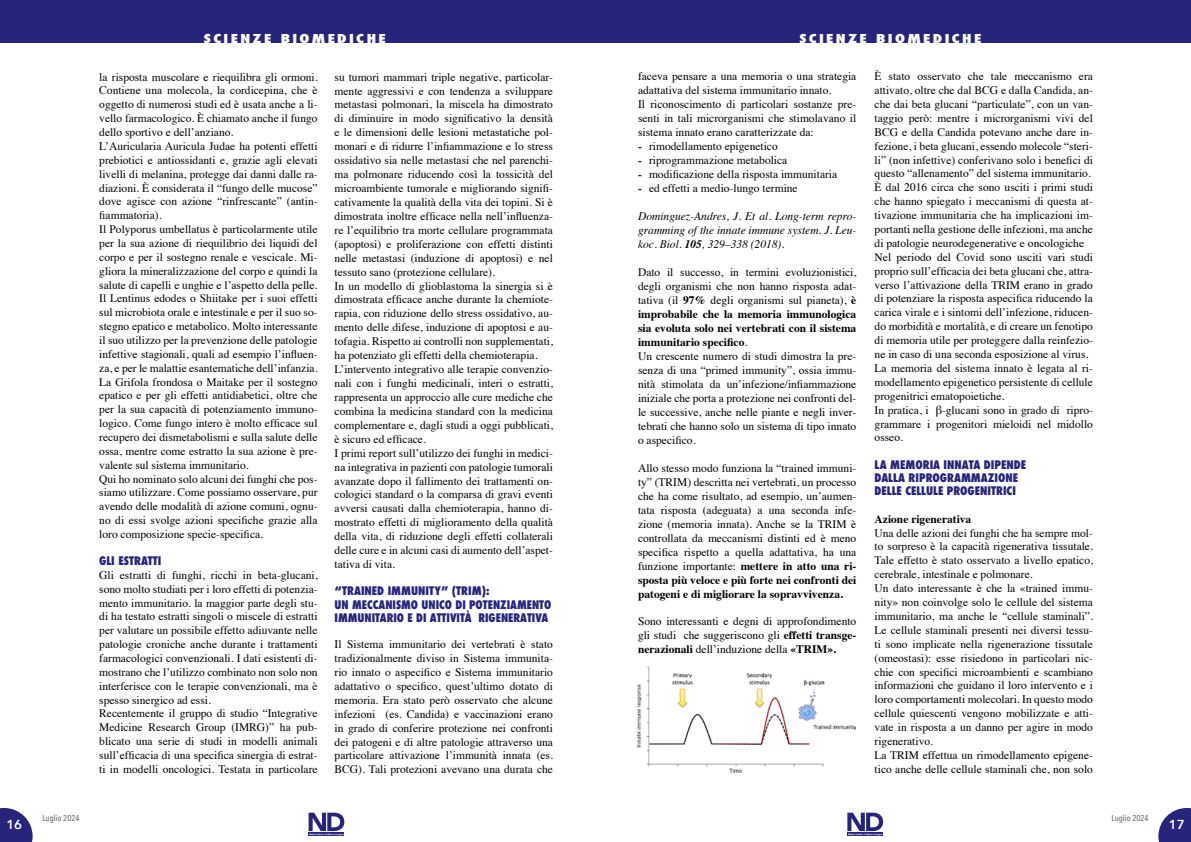
<style>
.page{position:relative;width:1191px;height:842px;background:#fff}
.page>*{position:absolute;margin:0;border:0;box-sizing:border-box;transform-origin:0 0}
.t1{font:600 13px "Avenir Next";color:#fff}
.t2{font:800 condensed 12px "Futura";letter-spacing:.15em;color:#fff;scale:1.3 1}
.t3{font:11.5px/13.9px "Times";color:#000}
.t4{font:800 condensed 11.5px/13.3px "Futura";color:#26247b}
.t5{font:italic 11.5px/14px "Times";color:#000;text-align:justify}
.t6{font:700 11.5px "Times";color:#000}
.t7{font:500 8.5px "Avenir Next Condensed";color:#6d6e71}
.s1{font-family:"Garamond";font-weight:700}
.s2{font-weight:700}
</style>
<div class="page">
<div style="left:0;top:0;width:595px;height:43px;background:#26247b"></div>
<svg style="left:0;top:808px;width:33px;height:34px"></svg>
<svg style="left:1158px;top:808px;width:33px;height:34px"></svg>
<div style="left:595px;top:0;width:596px;height:43px;background:#26247b"></div>
<svg style="left:308px;top:813px;width:36px;height:23px"></svg>
<svg style="left:847px;top:813px;width:36px;height:23px"></svg>
<img style="left:637px;top:666px;width:218px;height:107px">
<p class="t2" style="left:204px;top:31px;width:141px">SCIENZE BIOMEDICHE</p>
<p class="t2" style="left:799px;top:31px;width:141px">SCIENZE BIOMEDICHE</p>
<p class="t3" style="left:99px;top:69px;width:220px">la risposta muscolare e riequilibra gli ormoni.<br>Contiene una molecola, la cordicepina, che è oggetto di numerosi studi ed è usata anche a li&shy;vello farmacologico. È chiamato anche il fungo dello sportivo e dell’anziano.<br>L’Auricularia Auricula Judae ha potenti effetti prebiotici e antiossidanti e, grazie agli elevati livelli di melanina, protegge dai danni dalle ra&shy;diazioni. È considerata il “fungo delle mucose” dove agisce con azione “rinfrescante” (antin&shy;fiammatoria).<br>Il Polyporus umbellatus è particolarmente utile per la sua azione di riequilibrio dei liquidi del corpo e per il sostegno renale e vescicale. Mi&shy;gliora la mineralizzazione del corpo e quindi la salute di capelli e unghie e l’aspetto della pelle.<br>Il Lentinus edodes o Shiitake per i suoi effetti sul microbiota orale e intestinale e per il suo so&shy;stegno epatico e metabolico. Molto interessante il suo utilizzo per la prevenzione delle patologie infettive stagionali, quali ad esempio l’influen&shy;za, e per le malattie esantematiche dell’infanzia.<br>La Grifola frondosa o Maitake per il sostegno epatico e per gli effetti antidiabetici, oltre che per la sua capacità di potenziamento immuno&shy;logico. Come fungo intero è molto efficace sul recupero dei dismetabolismi e sulla salute delle ossa, mentre come estratto la sua azione è pre&shy;valente sul sistema immunitario.<br>Qui ho nominato solo alcuni dei funghi che pos&shy;siamo utilizzare. Come possiamo osservare, pur avendo delle modalità di azione comuni, ognu&shy;no di essi svolge azioni specifiche grazie alla loro composizione specie-specifica.</p>
<p class="t4" style="left:99px;top:554px;width:64px">GLI ESTRATTI</p>
<p class="t3" style="left:99px;top:567px;width:220px">Gli estratti di funghi, ricchi in beta-glucani, sono molto studiati per i loro effetti di potenzia&shy;mento immunitario. la maggior parte degli stu&shy;di ha testato estratti singoli o miscele di estratti per valutare un possibile effetto adiuvante nelle patologie croniche anche durante i trattamenti farmacologici convenzionali. I dati esistenti di&shy;mostrano che l’utilizzo combinato non solo non interferisce con le terapie convenzionali, ma è spesso sinergico ad essi.<br>Recentemente il gruppo di studio “Integrative Medicine Research Group (IMRG)” ha pub&shy;blicato una serie di studi in modelli animali sull’efficacia di una specifica sinergia di estrat&shy;ti in modelli oncologici. Testata in particolare</p>
<p class="t3" style="left:874px;top:68px;width:220px">È stato osservato che tale meccanismo era attivato, oltre che dal BCG e dalla Candida, an&shy;che dai beta glucani “particulate”, con un van&shy;taggio però: mentre i microrganismi vivi del BCG e della Candida potevano anche dare in&shy;fezione, i beta glucani, essendo molecole “steri&shy;li” (non infettive) conferivano solo i benefici di questo “allenamento” del sistema immunitario.<br>È dal 2016 circa che sono usciti i primi studi che hanno spiegato i meccanismi di questa at&shy;tivazione immunitaria che ha implicazioni im&shy;portanti nella gestione delle infezioni, ma anche di patologie neurodegenerative e oncologiche Nel periodo del Covid sono usciti vari studi proprio sull’efficacia dei beta glucani che, attra&shy;verso l’attivazione della TRIM erano in grado di potenziare la risposta aspecifica riducendo la carica virale e i sintomi dell’infezione, riducen&shy;do morbidità e mortalità, e di creare un fenotipo di memoria utile per proteggere dalla reinfezio&shy;ne in caso di una seconda esposizione al virus.<br>La memoria del sistema innato è legata al ri&shy;modellamento epigenetico persistente di cellule progenitrici ematopoietiche.<br>In pratica, i β-glucani sono in grado di ripro&shy;grammare i progenitori mieloidi nel midollo osseo.</p>
<p class="t4" style="left:874px;top:458px;width:153px">LA MEMORIA INNATA DIPENDE<br>DALLA RIPROGRAMMAZIONE<br>DELLE CELLULE PROGENITRICI</p>
<p class="t6" style="left:874px;top:508px;width:98px">Azione rigenerativa</p>
<p class="t3" style="left:874px;top:525px;width:220px">Una delle azioni dei funghi che ha sempre mol&shy;to sorpreso è la capacità rigenerativa tissutale.<br>Tale effetto è stato osservato a livello epatico, cerebrale, intestinale e polmonare.<br>Un dato interessante è che la «trained immu&shy;nity» non coinvolge solo le cellule del sistema immunitario, ma anche le “cellule staminali”.<br>Le cellule staminali presenti nei diversi tessu&shy;ti sono implicate nella rigenerazione tissutale (omeostasi): esse risiedono in particolari nic&shy;chie con specifici microambienti e scambiano informazioni che guidano il loro intervento e i loro comportamenti molecolari. In questo modo cellule quiescenti vengono mobilizzate e atti&shy;vate in risposta a un danno per agire in modo rigenerativo.<br>La TRIM effettua un rimodellamento epigene&shy;tico anche delle cellule staminali che, non solo</p>
<p class="t3" style="left:638px;top:69px;width:220px">faceva pensare a una memoria o una strategia adattativa del sistema immunitario innato.<br>Il riconoscimento di particolari sostanze pre&shy;senti in tali microrganismi che stimolavano il sistema innato erano caratterizzate da:</p>
<p class="t3" style="left:638px;top:139px;width:141px"><span class="s1">-</span> rimodellamento epigenetico</p>
<p class="t3" style="left:638px;top:152px;width:151px"><span class="s1">-</span> riprogrammazione metabolica</p>
<p class="t3" style="left:638px;top:166px;width:201px"><span class="s1">-</span> modificazione della risposta immunitaria</p>
<p class="t3" style="left:638px;top:180px;width:161px"><span class="s1">-</span> ed effetti a medio-lungo termine</p>
<p class="t5" style="left:638px;top:209px;width:220px">Dominguez-Andres, J. Et al. Long-term repro&shy;gramming of the innate immune system. J. Leu&shy;koc. Biol. <span class="s2">105</span>, 329–338 (2018).</p>
<p class="t3" style="left:638px;top:264px;width:220px">Dato il successo, in termini evoluzionistici, degli organismi che non hanno risposta adat&shy;tativa (il <span class="s2">97%</span> degli organismi sul pianeta), <span class="s2">è improbabile che la memoria immunologica sia evoluta solo nei vertebrati con il sistema immunitario specifico</span>.<br>Un crescente numero di studi dimostra la pre&shy;senza di una “primed immunity”, ossia immu&shy;nità stimolata da un’infezione/infiammazione iniziale che porta a protezione nei confronti del&shy;le successive, anche nelle piante e negli inver&shy;tebrati che hanno solo un sistema di tipo innato o aspecifico.</p>
<p class="t3" style="left:638px;top:460px;width:220px;text-align:justify">Allo stesso modo funziona la “trained immuni&shy;ty” (TRIM) descritta nei vertebrati, un processo che ha come risultato, ad esempio, un’aumen&shy;tata risposta (adeguata) a una seconda infe&shy;zione (memoria innata). Anche se la TRIM è controllata da meccanismi distinti ed è meno specifica rispetto a quella adattativa, ha una funzione importante: <span class="s2">mettere in atto una ri&shy;sposta più veloce e più forte nei confronti dei patogeni e di migliorare la sopravvivenza.</span></p>
<p class="t3" style="left:638px;top:614px;width:220px;text-align:justify">Sono interessanti e degni di approfondimento gli studi che suggeriscono gli <span class="s2">effetti transge&shy;nerazionali</span> dell’induzione della <span class="s2">«TRIM».</span></p>
<p class="t3" style="left:334px;top:69px;width:220px">su tumori mammari triple negative, particolar&shy;mente aggressivi e con tendenza a sviluppare metastasi polmonari, la miscela ha dimostrato di diminuire in modo significativo la densità e le dimensioni delle lesioni metastatiche pol&shy;monari e di ridurre l’infiammazione e lo stress ossidativo sia nelle metastasi che nel parenchi&shy;ma polmonare riducendo così la tossicità del microambiente tumorale e migliorando signifi&shy;cativamente la qualità della vita dei topini. Si è dimostrata inoltre efficace nella nell’influenza&shy;re l’equilibrio tra morte cellulare programmata (apoptosi) e proliferazione con effetti distinti nelle metastasi (induzione di apoptosi) e nel tessuto sano (protezione cellulare).<br>In un modello di glioblastoma la sinergia si è dimostrata efficace anche durante la chemiote&shy;rapia, con riduzione dello stress ossidativo, au&shy;mento delle difese, induzione di apoptosi e au&shy;tofagia. Rispetto ai controlli non supplementati, ha potenziato gli effetti della chemioterapia.<br>L’intervento integrativo alle terapie convenzio&shy;nali con i funghi medicinali, interi o estratti, rappresenta un approccio alle cure mediche che combina la medicina standard con la medicina complementare e, dagli studi a oggi pubblicati, è sicuro ed efficace.<br>I primi report sull’utilizzo dei funghi in medici&shy;na integrativa in pazienti con patologie tumorali avanzate dopo il fallimento dei trattamenti on&shy;cologici standard o la comparsa di gravi eventi avversi causati dalla chemioterapia, hanno di&shy;mostrato effetti di miglioramento della qualità della vita, di riduzione degli effetti collaterali delle cure e in alcuni casi di aumento dell’aspet&shy;tativa di vita.</p>
<p class="t4" style="left:334px;top:584px;width:218px">“TRAINED IMMUNITY” (TRIM):<br>UN MECCANISMO UNICO DI POTENZIAMENTO<br>IMMUNITARIO E DI ATTIVITÀ RIGENERATIVA</p>
<p class="t3" style="left:334px;top:636px;width:220px;text-align:justify">Il Sistema immunitario dei vertebrati è stato tradizionalmente diviso in Sistema immunita&shy;rio innato o aspecifico e Sistema immunitario adattativo o specifico, quest’ultimo dotato di memoria. Era stato però osservato che alcune infezioni (es. Candida) e vaccinazioni erano in grado di conferire protezione nei confronti dei patogeni e di altre patologie attraverso una particolare attivazione l’immunità innata (es.<br>BCG). Tali protezioni avevano una durata che</p>
<p class="t7" style="left:43px;top:813px;width:39px">Luglio 2024</p>
<p class="t7" style="left:1111px;top:813px;width:39px">Luglio 2024</p>
<p class="t1" style="left:6px;top:813px;width:17px">16</p>
<p class="t1" style="left:1168px;top:813px;width:17px">17</p>
</div>
